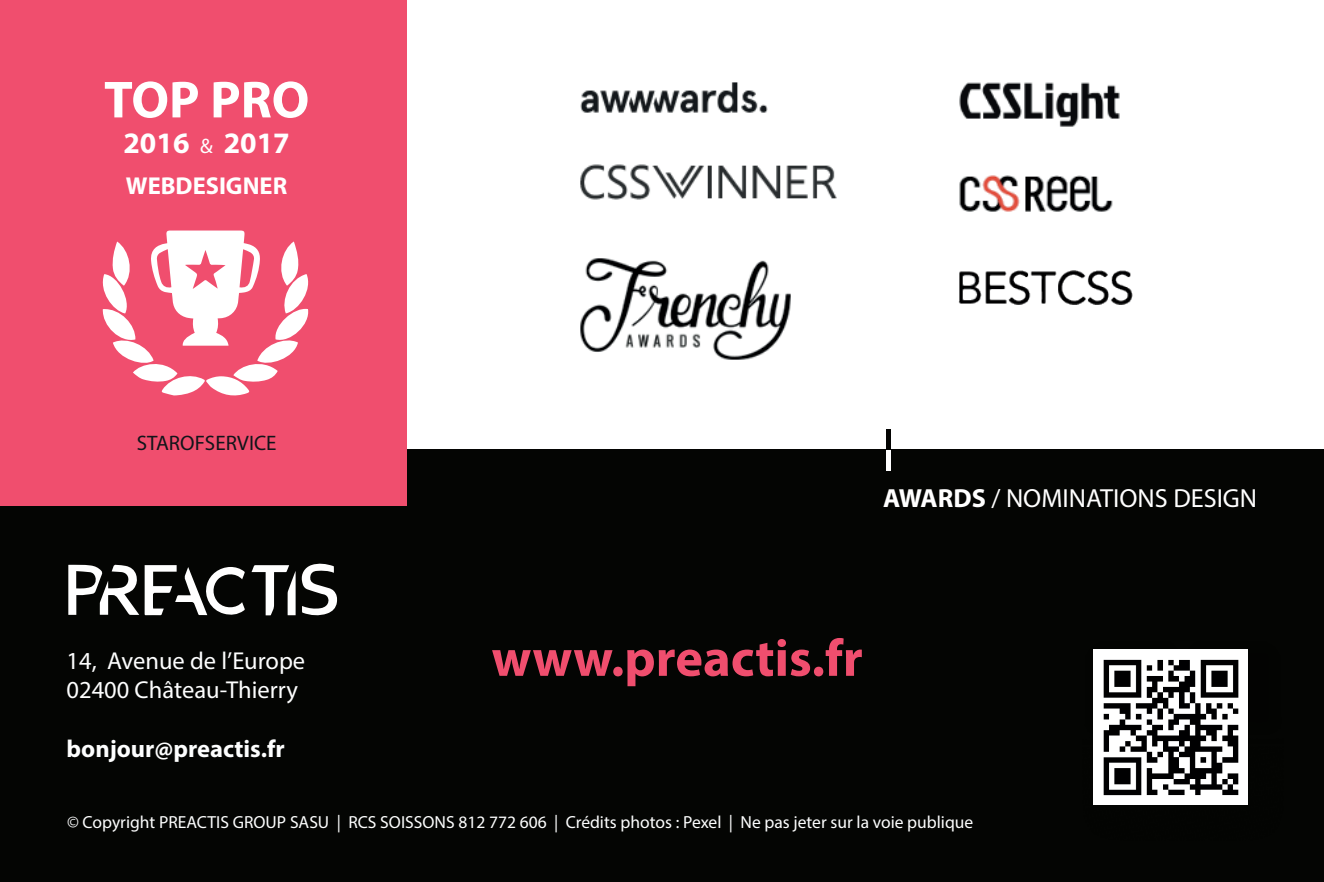
<style>
.page{position:relative;width:1324px;height:882px;background:#fff}
.page>*{position:absolute;margin:0;border:0;box-sizing:border-box;transform-origin:0 0}
.t1{font:700 52.5px "Myriad Pro";color:#f04e6e}
.t2{font:700 52.5px "Myriad Pro";color:#fff}
.t3{font:700 29.75px "Myriad Pro";color:#fff}
.t4{font:26.25px "Myriad Pro";color:#fff}
.t5{font:24.5px/29.4px "Myriad Pro";color:#fdfefe}
.t6{font:700 24.5px "Myriad Pro";color:#fdfefe}
.t7{font:700 24.5px "Myriad Pro";color:#fff}
.t8{font:21px "Myriad Pro";color:#11151a}
.t9{font:17.5px "Myriad Pro";color:#fdfefe}
.s1{font-weight:400;font-size:21px}
.s2{font-weight:700}
</style>
<div class="page">
<div style="left:0;top:449px;width:1323px;height:433px;background:#040503"></div>
<div style="left:1093px;top:649px;width:154px;height:156px;background:#fff"></div>
<img style="left:1103px;top:659px;width:136px;height:137px">
<img style="left:580px;top:258px;width:211px;height:102px">
<img style="left:580px;top:164px;width:257px;height:36px">
<img style="left:958px;top:271px;width:174px;height:34px">
<img style="left:959px;top:82px;width:161px;height:45px">
<img style="left:959px;top:175px;width:154px;height:37px">
<div style="left:886px;top:322px;width:5px;height:149px;background:#fff"></div>
<div style="left:886px;top:429px;width:5px;height:20px;background:#040503"></div>
<div style="left:0;top:0;width:406px;height:505px;background:#f04e6e"></div>
<svg style="left:102px;top:230px;width:207px;height:166px"></svg>
<img style="left:580px;top:82px;width:188px;height:31px">
<svg style="left:301px;top:563px;width:36px;height:53px"></svg>
<svg style="left:68px;top:564px;width:71px;height:51px"></svg>
<svg style="left:145px;top:565px;width:100px;height:50px"></svg>
<svg style="left:251px;top:565px;width:44px;height:50px"></svg>
<h1 class="t2" style="left:104px;top:65px;width:207px">TOP PRO</h1>
<h2 class="t3" style="left:123px;top:124px;width:168px">2016 <span class="s1">&amp;</span> 2017</h2>
<h3 class="t7" style="left:126px;top:170px;width:163px">WEBDESIGNER</h3>
<p class="t8" style="left:137px;top:430px;width:141px">STAROFSERVICE</p>
<h3 class="t5" style="left:67px;top:645px;width:240px">14, Avenue de l’Europe<br>02400 Château-Thierry</h3>
<h3 class="t6" style="left:67px;top:733px;width:220px">bonjour@preactis.fr</h3>
<h3 class="t4" style="left:883px;top:482px;width:376px"><span class="s2">AWARDS</span> / NOMINATIONS DESIGN</h3>
<h1 class="t1" style="left:491px;top:624px;width:373px">www.preactis.fr</h1>
<p class="t9" style="left:67px;top:811px;width:907px">© Copyright PREACTIS GROUP SASU | RCS SOISSONS 812 772 606 | Crédits photos : Pexel | Ne pas jeter sur la voie publique</p>
</div>
